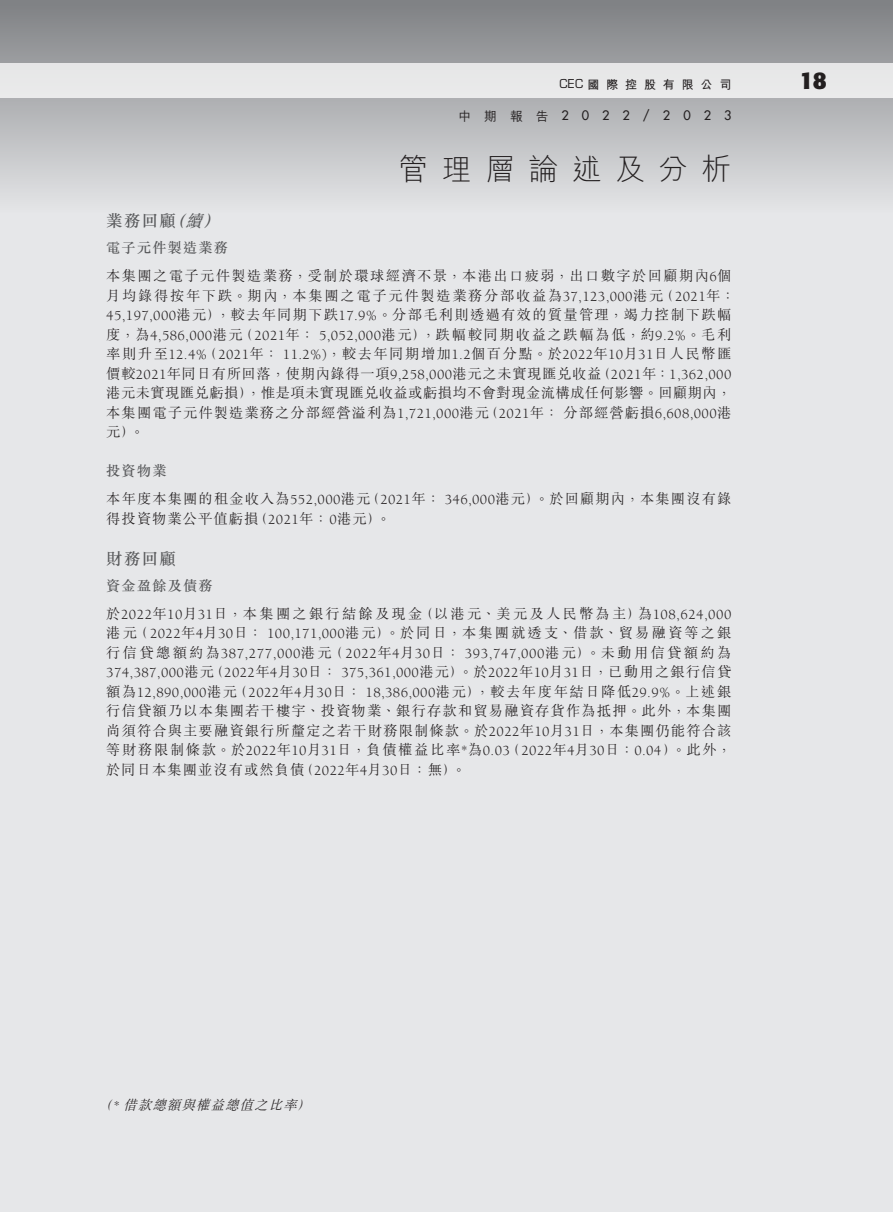
<style>
.page{position:relative;width:893px;height:1212px;background:#e6e7e9}
.page>*{position:absolute;margin:0;border:0;box-sizing:border-box;transform-origin:0 0}
.t1{font:300 30px "M Hei HK";letter-spacing:.44em;color:#231f20}
.t2{font:700 24px "Formata";color:#231f20}
._01_H1{font:500 16.5px "M Sung HK";letter-spacing:.075em;color:#57585a}
._00_txt{font:300 14.25px/19.5px "M Sung HK";letter-spacing:.08em;color:#231f20}
._02_H2{font:500 14.25px "M Sung HK";letter-spacing:.075em;color:#57585a}
._06_Notes{font:italic 300 13.5px "M Sung HK";color:#231f20}
.t3{font:500 12.75px "Futura Std";letter-spacing:1.02em;color:#231f20}
.t4{font:700 12px "M Hei HK";letter-spacing:.57em;color:#231f20}
.s1{font-family:"Eurostile LT Std";font-weight:400}
.s2{font-family:"M Hei HK"}
.s3{font-style:italic}
.s4{font-family:"Berkeley Std";font-weight:400}
.s5{font-family:"Berkeley Std";font-weight:400;font-style:normal}
</style>
<div class="page">
<svg style="left:0;top:0;width:893px;height:193px;background:#aeafb2"></svg>
<div style="left:0;top:64px;width:893px;height:34px;background:#e8e8e9"></div>
<p class="t4" style="left:560px;top:76px;width:173px"><span class="s1">CEC</span> 國際控股有限公司</p>
<h2 class="t2" style="left:799px;top:66px;width:29px">18</h2>
<p class="t3" style="left:459px;top:108px;width:274px"><span class="s2">中期報告</span>2022/2023</p>
<h1 class="t1" style="left:399px;top:148px;width:334px">管理層論述及分析</h1>
<p class="_01_H1" style="left:106px;top:210px;width:120px">業務回顧<span class="s3">（續）</span></p>
<p class="_02_H2" style="left:106px;top:238px;width:123px">電子元件製造業務</p>
<p class="_00_txt" style="left:106px;top:266px;width:630px">本集團之電子元件製造業務，受制於環球經濟不景，本港出口疲弱，出口數字於回顧期內<span class="s4">6</span>個月均錄得按年下跌。期內，本集團之電子元件製造業務分部收益為<span class="s4">37,123,000</span>港元（<span class="s4">2021</span>年：<span class="s4">45,197,000</span>港元），較去年同期下跌<span class="s4">17.9%</span>。分部毛利則透過有效的質量管理，竭力控制下跌幅度，為<span class="s4">4,586,000</span>港元（<span class="s4">2021</span>年： <span class="s4">5,052,000</span>港元），跌幅較同期收益之跌幅為低，約<span class="s4">9.2%</span>。毛利率則升至<span class="s4">12.4%</span>（<span class="s4">2021</span>年： <span class="s4">11.2%)</span>，較去年同期增加<span class="s4">1.2</span>個百分點。於<span class="s4">2022</span>年<span class="s4">10</span>月<span class="s4">31</span>日人民幣匯價較<span class="s4">2021</span>年同日有所回落，使期內錄得一項<span class="s4">9,258,000</span>港元之未實現匯兌收益（<span class="s4">2021</span>年：<span class="s4">1,362,000</span>港元未實現匯兌虧損），惟是項未實現匯兌收益或虧損均不會對現金流構成任何影響。回顧期內，本集團電子元件製造業務之分部經營溢利為<span class="s4">1,721,000</span>港元（<span class="s4">2021</span>年：分部經營虧損<span class="s4">6,608,000</span>港元）。</p>
<p class="_02_H2" style="left:106px;top:461px;width:62px">投資物業</p>
<p class="_00_txt" style="left:106px;top:489px;width:627px">本年度本集團的租金收入為<span class="s4">552,000</span>港元（<span class="s4">2021</span>年： <span class="s4">346,000</span>港元）。於回顧期內，本集團沒有錄得投資物業公平值虧損（<span class="s4">2021</span>年： <span class="s4">0</span>港元）。</p>
<p class="_01_H1" style="left:106px;top:547px;width:71px">財務回顧</p>
<p class="_02_H2" style="left:106px;top:576px;width:108px">資金盈餘及債務</p>
<p class="_00_txt" style="left:106px;top:603px;width:627px;text-align:justify">於<span class="s4">2022</span>年<span class="s4">10</span>月<span class="s4">31</span>日，本集團之銀行結餘及現金（以港元、美元及人民幣為主）為<span class="s4">108,624,000</span>港元（<span class="s4">2022</span>年<span class="s4">4</span>月<span class="s4">30</span>日： <span class="s4">100,171,000</span>港元）。於同日，本集團就透支、借款、貿易融資等之銀行信貸總額約為<span class="s4">387,277,000</span>港元（ <span class="s4">2022</span>年<span class="s4">4</span>月<span class="s4">30</span>日： <span class="s4">393,747,000</span>港元）。未動用信貸額約為<span class="s4">374,387,000</span>港元（<span class="s4">2022</span>年<span class="s4">4</span>月<span class="s4">30</span>日： <span class="s4">375,361,000</span>港元）。於<span class="s4">2022</span>年<span class="s4">10</span>月<span class="s4">31</span>日，已動用之銀行信貸額為<span class="s4">12,890,000</span>港元（<span class="s4">2022</span>年<span class="s4">4</span>月<span class="s4">30</span>日： <span class="s4">18,386,000</span>港元），較去年度年結日降低<span class="s4">29.9%</span>。上述銀行信貸額乃以本集團若干樓宇、投資物業、銀行存款和貿易融資存貨作為抵押。此外，本集團尚須符合與主要融資銀行所釐定之若干財務限制條款。於<span class="s4">2022</span>年<span class="s4">10</span>月<span class="s4">31</span>日，本集團仍能符合該等財務限制條款。於<span class="s4">2022</span>年<span class="s4">10</span>月<span class="s4">31</span>日，負債權益比率<span class="s4">*</span>為<span class="s4">0.03</span>（<span class="s4">2022</span>年<span class="s4">4</span>月<span class="s4">30</span>日：<span class="s4">0.04</span>）。此外，於同日本集團並沒有或然負債（<span class="s4">2022</span>年<span class="s4">4</span>月<span class="s4">30</span>日：無）。</p>
<p class="_06_Notes" style="left:98px;top:1095px;width:219px">（<span class="s5">*</span> 借款總額與權益總值之比率）</p>
</div>
